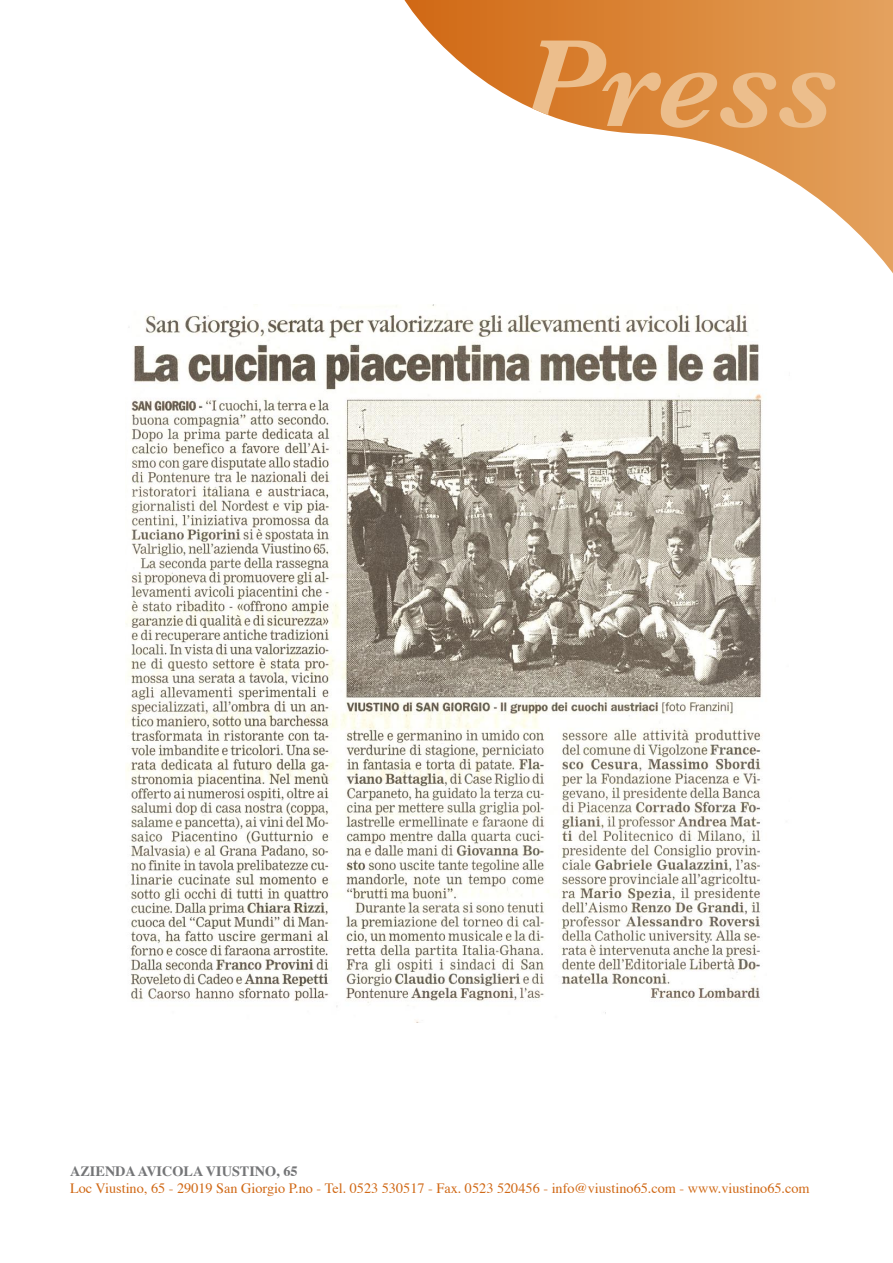
<style>
.page{position:relative;width:893px;height:1263px;background:#fff}
.page>*{position:absolute;margin:0;border:0;box-sizing:border-box;transform-origin:0 0}
.t1{font:italic 600 129px "Baskerville";color:#ecbe8c}
.t2{font:14.25px "Times";color:#d06815}
.t3{font:700 14.25px "Times";color:#747577}
</style>
<div class="page">
<svg style="left:404px;top:0;width:489px;height:273px"></svg>
<img style="left:126px;top:304px;width:636px;height:718px">
<p class="t1" style="left:519px;top:8px;width:320px">Press</p>
<p class="t3" style="left:70px;top:1157px;width:229px">AZIENDA AVICOLA VIUSTINO, 65</p>
<p class="t2" style="left:70px;top:1175px;width:741px">Loc Viustino, 65 - 29019 San Giorgio P.no - Tel. 0523 530517 - Fax. 0523 520456 - info@viustino65.com - www.viustino65.com</p>
</div>
